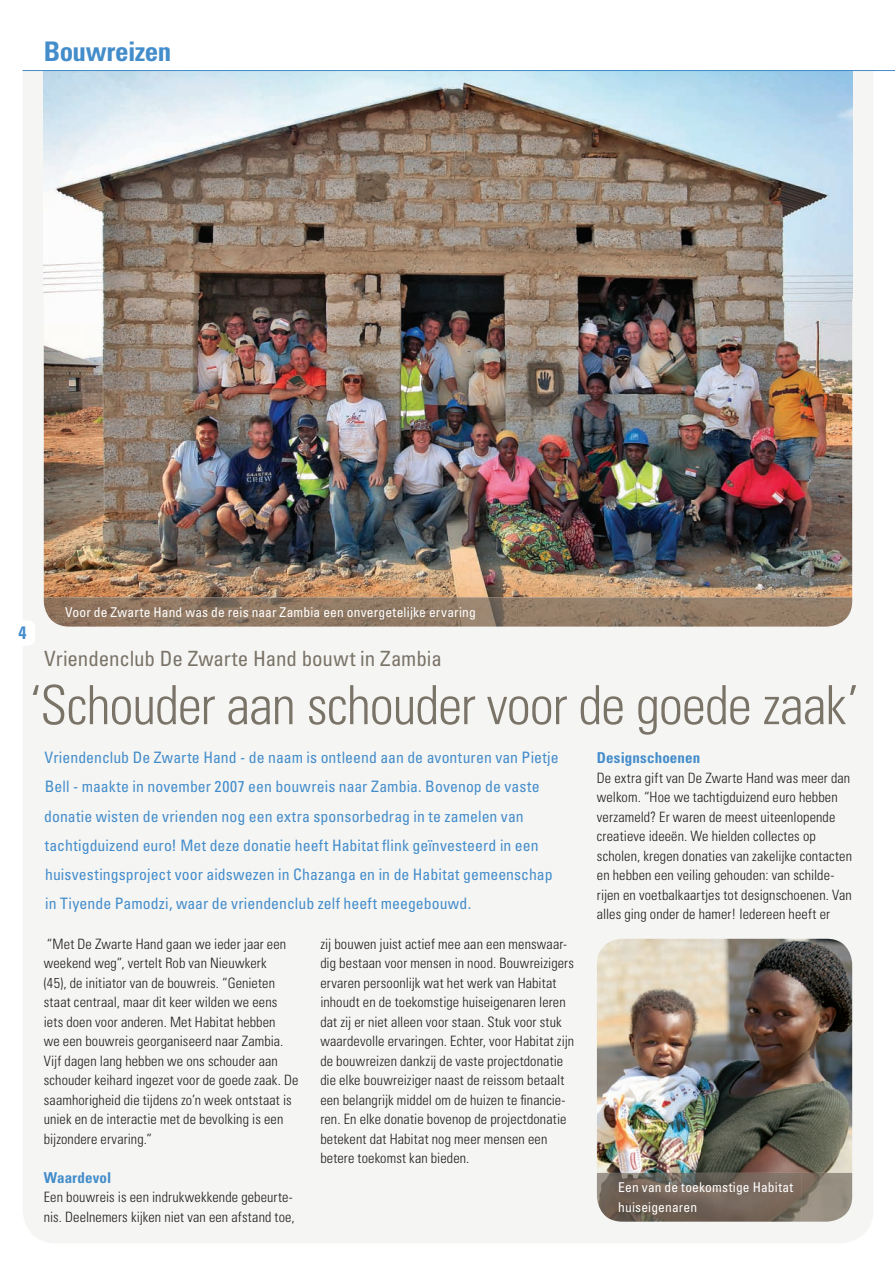
<style>
.page{position:relative;width:896px;height:1266px;background:#fff}
.page>*{position:absolute;margin:0;border:0;box-sizing:border-box;transform-origin:0 0}
.t1{font:300 condensed 54px "Univers LT Std";letter-spacing:-.02em;color:#7a7368}
.t2{font:700 condensed 27px "Univers LT Std";letter-spacing:-.02em;color:#448dcb}
.t3{font:condensed 21px "Univers LT Std";letter-spacing:-.005em;color:#7a7368}
.t4{font:700 condensed 18px "Univers LT Std";color:#448dcb}
.t5{font:condensed 15.75px/29.2px "Univers LT Std";letter-spacing:.005em;color:#448dcb}
.t6{font:700 condensed 15px "Univers LT Std";letter-spacing:.01em;color:#448dcb}
.t7{font:300 condensed 14.25px/19.5px "Univers LT Std";letter-spacing:.01em;color:#231f20}
.t8{font:condensed 13.5px/19.5px "Univers LT Std";letter-spacing:.01em;color:#fff}
</style>
<div class="page">
<div style="left:23px;top:71px;width:850px;height:1172px;background:#f5f5f3"></div>
<img style="left:44px;top:298px;width:808px;height:299px">
<img style="left:44px;top:71px;width:808px;height:227px">
<img style="left:44px;top:597px;width:808px;height:29px">
<img style="left:597px;top:938px;width:255px;height:234px">
<img style="left:597px;top:1172px;width:255px;height:49px">
<hr style="left:22px;top:70px;width:872px;height:1px;background:#448dcb">
<div style="left:10px;top:620px;width:25px;height:25px;background:#fff;border-radius:8px"></div>
<h2 class="t2" style="left:44px;top:35px;width:129px">Bouwreizen</h2>
<p class="t4" style="left:19px;top:621px;width:9px">4</p>
<p class="t8" style="left:65px;top:602px;width:412px">Voor de Zwarte Hand was de reis naar Zambia een onvergetelijke ervaring</p>
<h3 class="t3" style="left:44px;top:644px;width:399px">Vriendenclub De Zwarte Hand bouwt in Zambia</h3>
<h1 class="t1" style="left:30px;top:672px;width:830px">‘Schouder aan schouder voor de goede zaak’</h1>
<p class="t5" style="left:44px;top:742px;width:516px">Vriendenclub De Zwarte Hand - de naam is ontleend aan de avonturen van Pietje Bell - maakte in november 2007 een bouwreis naar Zambia. Bovenop de vaste donatie wisten de vrienden nog een extra sponsorbedrag in te zamelen van tachtigduizend euro! Met deze donatie heeft Habitat flink geïnvesteerd in een huisvestingsproject voor aidswezen in Chazanga en in de Habitat gemeenschap in Tiyende Pamodzi, waar de vriendenclub zelf heeft meegebouwd.</p>
<p class="t7" style="left:44px;top:933px;width:256px">“Met De Zwarte Hand gaan we ieder jaar een weekend weg”, vertelt Rob van Nieuwkerk<br>(45), de initiator van de bouwreis. “Genieten staat centraal, maar dit keer wilden we eens iets doen voor anderen. Met Habitat hebben<br>we een bouwreis georganiseerd naar Zambia.<br>Vijf dagen lang hebben we ons schouder aan schouder keihard ingezet voor de goede zaak. De saamhorigheid die tijdens zo’n week ontstaat is uniek en de interactie met de bevolking is een bijzondere ervaring.”</p>
<p class="t6" style="left:44px;top:1167px;width:69px">Waardevol</p>
<p class="t7" style="left:44px;top:1187px;width:252px">Een bouwreis is een indrukwekkende gebeurte&shy;nis. Deelnemers kijken niet van een afstand toe,</p>
<p class="t7" style="left:320px;top:933px;width:255px">zij bouwen juist actief mee aan een menswaar&shy;dig bestaan voor mensen in nood. Bouwreizigers ervaren persoonlijk wat het werk van Habitat inhoudt en de toekomstige huiseigenaren leren dat zij er niet alleen voor staan. Stuk voor stuk waardevolle ervaringen. Echter, voor Habitat zijn de bouwreizen dankzij de vaste projectdonatie die elke bouwreiziger naast de reissom betaalt een belangrijk middel om de huizen te financie&shy;ren. En elke donatie bovenop de projectdonatie betekent dat Habitat nog meer mensen een betere toekomst kan bieden.</p>
<p class="t6" style="left:597px;top:748px;width:105px">Designschoenen</p>
<p class="t7" style="left:597px;top:768px;width:256px">De extra gift van De Zwarte Hand was meer dan welkom. “Hoe we tachtigduizend euro hebben verzameld? Er waren de meest uiteenlopende creatieve ideeën. We hielden collectes op scholen, kregen donaties van zakelijke contacten en hebben een veiling gehouden: van schilde&shy;rijen en voetbalkaartjes tot designschoenen. Van alles ging onder de hamer! Iedereen heeft er</p>
<p class="t8" style="left:618px;top:1177px;width:177px">Een van de toekomstige Habitat huiseigenaren</p>
</div>
